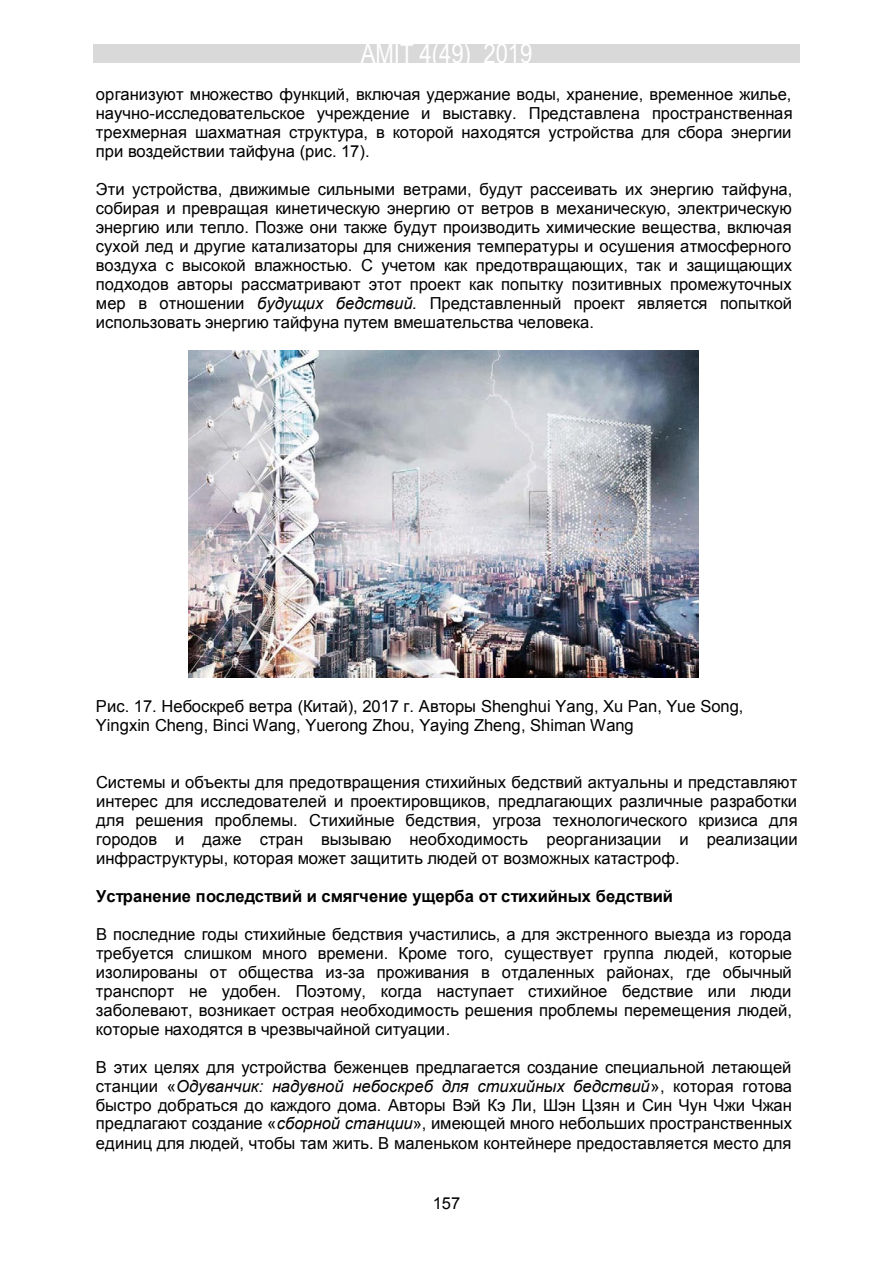
<style>
.page{position:relative;width:893px;height:1263px;background:#fff}
.page>*{position:absolute;margin:0;border:0;box-sizing:border-box;transform-origin:0 0}
.t1{font:27px "Arial Narrow";color:#fff}
.t2{font:16.5px/19px "Arial";color:#000;text-align:justify}
.t3{font:16.5px/18.8px "Arial";letter-spacing:-.005em;color:#000}
.t4{font:700 16.5px "Arial";color:#000}
.s1{font-style:inherit}
.s2{font-style:italic}
</style>
<div class="page">
<div style="left:93px;top:44px;width:707px;height:19px;background:#d9d9d9"></div>
<img style="left:189px;top:351px;width:510px;height:327px">
<h1 class="t1" style="left:361px;top:34px;width:173px">AMIT 4(49) 2019</h1>
<p class="t2" style="left:96px;top:85px;width:698px">организуют множество функций, включая удержание воды, хранение, временное жилье, научно<span class="s1">-</span>исследовательское учреждение и выставку. Представлена пространственная трехмерная шахматная структура, в которой находятся устройства для сбора энергии при воздействии тайфуна (рис. 17<span class="s1">).</span></p>
<p class="t2" style="left:96px;top:180px;width:698px">Эти устройства, движимые сильными ветрами, будут рассеивать их энергию тайфуна<span class="s1">, </span>собирая и превращая кинетическую энергию от ветров в механическую, электрическую энергию или тепло. Позже они также будут производить химические вещества, включая сухой лед и другие катализаторы для снижения температуры и осушения атмосферного воздуха с высокой влажностью. С учетом как предотвращающих, так и защищающих подходов авторы рассматривают этот проект как попытку позитивных промежуточных мер в отношении <span class="s2">будущих бедствий</span><span class="s2">.</span> Представленный проект является попыткой использовать энергию тайфуна путем вмешательства человека.</p>
<p class="t3" style="left:96px;top:697px;width:649px"><span class="s1">Рис. 17. Небоскреб ветра (Китай), 2017 г. Авторы</span> Shenghui Yang, Xu Pan, Yue Song,<br>Yingxin Cheng, Binci Wang, Yuerong Zhou, Yaying Zheng, Shiman Wang</p>
<p class="t2" style="left:96px;top:773px;width:703px">Системы и объекты для предотвращения стихийных бедствий актуальны и представляют интерес для исследователей и проектировщиков, предлагающих различные разработки для решения проблемы. Стихийные бедствия, угроза технологического кризиса для городов и даже стран вызываю необходимость реорганизации и реализации инфраструктуры, которая может защитить людей от возможных катастроф.</p>
<p class="t4" style="left:96px;top:885px;width:579px">Устранение последствий и смягчение ущерба от стихийных бедствий</p>
<p class="t2" style="left:96px;top:925px;width:698px">В последние годы стихийные бедствия участились, а для экстренного выезда из города требуется слишком много времени. Кроме того, существует группа людей, которые изолированы от общества из<span class="s1">-</span>за проживания в отдаленных районах, где обычный транспорт не удобен. Поэтому, когда наступает стихийное бедствие или люди заболевают, возникает острая необходимость решения проблемы перемещения людей, которые находятся в чрезвычайной ситуации<span class="s1">.</span></p>
<p class="t2" style="left:96px;top:1058px;width:698px">В этих целях для устройства беженцев предлагается создание специальной летающей станции «<span class="s2">Одуванчик: надувной небоскреб для стихийных бедствий</span>», которая готова быстро добраться до каждого дома. Авторы Вэй Кэ Ли, Шэн Цзян и Син Чун Чжи Чжан предлагают создание «<span class="s2">сборной станции</span>», имеющей много небольших пространственных единиц для людей, чтобы там жить. В маленьком контейнере предоставляется место для</p>
<p class="t3" style="left:433px;top:1194px;width:29px">157</p>
</div>
